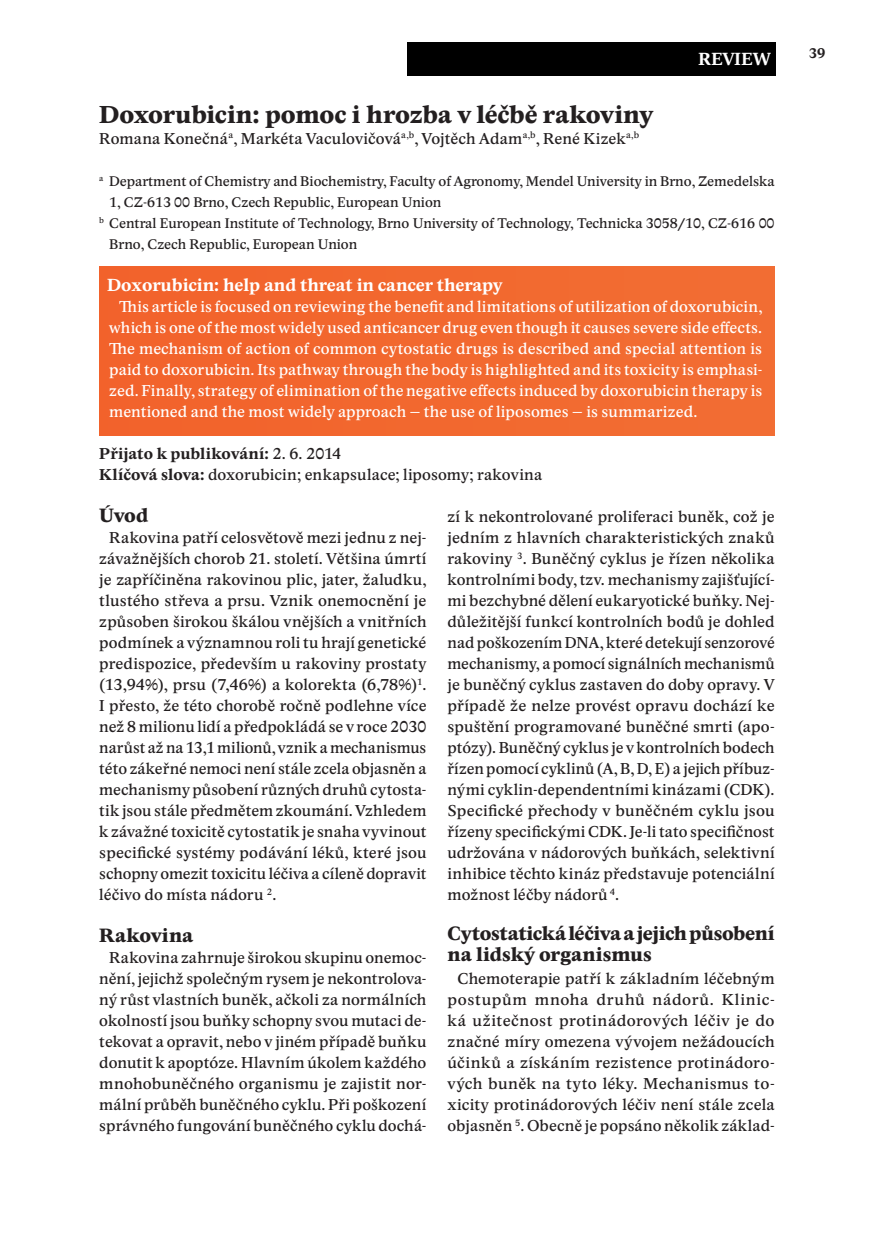
<style>
.page{position:relative;width:874px;height:1241px;background:#fff}
.page>*{position:absolute;margin:0;border:0;box-sizing:border-box;transform-origin:0 0}
.t1{font:700 24.5px "Academica Medium Pro";color:#231f20}
.t2{font:700 19.25px/21px "Academica Medium Pro";letter-spacing:-.005em;color:#231f20}
.t3{font:700 17.5px "Academica Text Pro";color:#fff}
.t4{font:700 17.5px "Comenia Serif";color:#fff}
.t5{font:15.75px/21px "Academica Text Pro";letter-spacing:.005em;color:#231f20;text-align:justify}
.t6{font:15.75px/21px "Academica Text Pro";letter-spacing:.005em;color:#fff;text-align:justify}
.t7{font:14px "Academica Text Pro";color:#231f20}
.t8{font:700 14px "Academica Text Pro";color:#231f20}
.s1{font-weight:700}
</style>
<div class="page">
<div style="left:99px;top:267px;width:675px;height:168px;background:#f2682f"></div>
<div style="left:407px;top:42px;width:368px;height:33px;background:#000"></div>
<p class="t4" style="left:697px;top:47px;width:74px">REVIEW</p>
<h1 class="t1" style="left:99px;top:97px;width:555px">Doxorubicin: pomoc i hrozba v léčbě rakoviny</h1>
<p class="t5" style="left:99px;top:128px;width:541px">Romana Konečná<sup>a</sup>, Markéta Vaculovičová<sup>a,b</sup>, Vojtěch Adam<sup>a,b</sup>, René Kizek<sup>a,b</sup></p>
<p class="t7" style="left:99px;top:173px;width:676px"><sup>a</sup> Department of Chemistry and Biochemistry, Faculty of Agronomy, Mendel University in Brno, Zemedelska</p>
<p class="t7" style="left:109px;top:194px;width:333px">1, CZ-613 00 Brno, Czech Republic, European Union</p>
<p class="t7" style="left:99px;top:215px;width:676px"><sup>b</sup> Central European Institute of Technology, Brno University of Technology, Technicka 3058/10, CZ-616 00</p>
<p class="t7" style="left:109px;top:236px;width:249px">Brno, Czech Republic, European Union</p>
<p class="t3" style="left:107px;top:273px;width:396px">Doxorubicin: help and threat in cancer therapy</p>
<p class="t6" style="left:109px;top:296px;width:654px;text-indent:10px">This article is focused on reviewing the benefit and limitations of utilization of doxorubicin, which is one of the most widely used anticancer drug even though it causes severe side effects.<br>The mechanism of action of common cytostatic drugs is described and special attention is paid to doxorubicin. Its pathway through the body is highlighted and its toxicity is emphasi&shy;zed. Finally, strategy of elimination of the negative effects induced by doxorubicin therapy is mentioned and the most widely approach – the use of liposomes – is summarized.</p>
<p class="t5" style="left:99px;top:443px;width:444px"><span class="s1">Přijato k publikování:</span> 2. 6. 2014<br><span class="s1">Klíčová slova:</span> doxorubicin; enkapsulace; liposomy; rakovina</p>
<p class="t2" style="left:99px;top:504px;width:50px">Úvod</p>
<p class="t5" style="left:99px;top:527px;width:328px;text-indent:10px">Rakovina patří celosvětově mezi jednu z nej&shy;závažnějších chorob 21. století. Většina úmrtí je zapříčiněna rakovinou plic, jater, žaludku, tlustého střeva a prsu. Vznik onemocnění je způsoben širokou škálou vnějších a vnitřních podmínek a významnou roli tu hrají genetické predispozice, především u rakoviny prostaty (13,94%), prsu (7,46%) a kolorekta (6,78%)<sup>1</sup>.<br>I přesto, že této chorobě ročně podlehne více než 8 milionu lidí a předpokládá se v roce 2030 narůst až na 13,1 milionů, vznik a mechanismus této zákeřné nemoci není stále zcela objasněn a mechanismy působení různých druhů cytosta&shy;tik jsou stále předmětem zkoumání. Vzhledem k závažné toxicitě cytostatik je snaha vyvinout specifické systémy podávání léků, které jsou schopny omezit toxicitu léčiva a cíleně dopravit léčivo do místa nádoru <sup>2</sup>.</p>
<p class="t2" style="left:99px;top:924px;width:96px">Rakovina</p>
<p class="t5" style="left:99px;top:947px;width:328px;text-indent:10px">Rakovina zahrnuje širokou skupinu onemoc&shy;nění, jejichž společným rysem je nekontrolova&shy;ný růst vlastních buněk, ačkoli za normálních okolností jsou buňky schopny svou mutaci de&shy;tekovat a opravit, nebo v jiném případě buňku donutit k apoptóze. Hlavním úkolem každého mnohobuněčného organismu je zajistit nor&shy;mální průběh buněčného cyklu. Při poškození správného fungování buněčného cyklu dochá-</p>
<p class="t5" style="left:447px;top:506px;width:328px">zí k nekontrolované proliferaci buněk, což je jedním z hlavních charakteristických znaků rakoviny <sup>3</sup>. Buněčný cyklus je řízen několika kontrolními body, tzv. mechanismy zajišťující&shy;mi bezchybné dělení eukaryotické buňky. Nej&shy;důležitější funkcí kontrolních bodů je dohled nad poškozením DNA, které detekují senzorové mechanismy, a pomocí signálních mechanismů je buněčný cyklus zastaven do doby opravy. V případě že nelze provést opravu dochází ke spuštění programované buněčné smrti (apo&shy;ptózy). Buněčný cyklus je v kontrolních bodech řízen pomocí cyklinů (A, B, D, E) a jejich příbuz&shy;nými cyklin-dependentními kinázami (CDK).<br>Specifické přechody v buněčném cyklu jsou řízeny specifickými CDK. Je-li tato specifičnost udržována v nádorových buňkách, selektivní inhibice těchto kináz představuje potenciální možnost léčby nádorů <sup>4</sup>.</p>
<p class="t2" style="left:447px;top:923px;width:328px">Cytostatická léčiva a jejich působení na lidský organismus</p>
<p class="t5" style="left:447px;top:968px;width:328px;text-indent:10px">Chemoterapie patří k základním léčebným postupům mnoha druhů nádorů. Klinic&shy;ká užitečnost protinádorových léčiv je do značné míry omezena vývojem nežádoucích účinků a získáním rezistence protinádoro&shy;vých buněk na tyto léky. Mechanismus to&shy;xicity protinádorových léčiv není stále zcela objasněn <sup>5</sup>. Obecně je popsáno několik základ-</p>
<p class="t8" style="left:808px;top:44px;width:18px">39</p>
</div>
